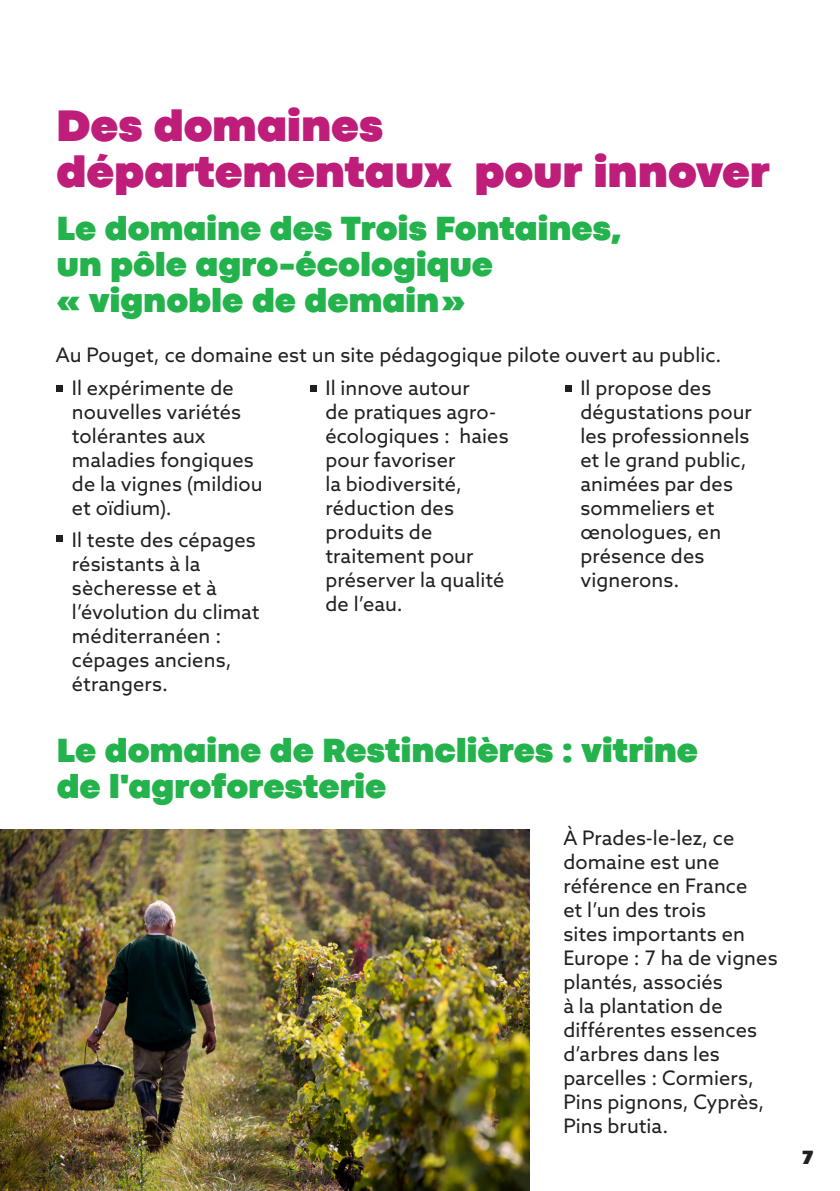
<style>
.page{position:relative;width:840px;height:1191px;background:#fff}
.page>*{position:absolute;margin:0;border:0;box-sizing:border-box;transform-origin:0 0}
.TITRE_2_SOMMAIRE{font:900 46px/46px "Codec Pro";color:#be1e79}
.TITRE_2_SOMMAIRE-2{font:900 35px "Codec Pro";letter-spacing:.005em;color:#23b24b}
.TITRE_2_SOMMAIRE-3{font:20px/24px "Azo Sans";letter-spacing:.005em;color:#231f20}
.t1{font:900 20px "Codec Pro";color:#231f20}
</style>
<div class="page">
<img style="left:1px;top:829px;width:528px;height:362px">
<div style="left:309px;top:385px;width:7px;height:7px;background:#231f20"></div>
<div style="left:564px;top:385px;width:7px;height:7px;background:#231f20"></div>
<div style="left:56px;top:385px;width:7px;height:7px;background:#231f20"></div>
<div style="left:56px;top:535px;width:7px;height:7px;background:#231f20"></div>
<p class="TITRE_2_SOMMAIRE" style="left:56px;top:102px;width:714px">Des domaines départementaux pour innover</p>
<p class="TITRE_2_SOMMAIRE-2" style="left:57px;top:207px;width:565px">Le domaine des Trois Fontaines,</p>
<p class="TITRE_2_SOMMAIRE-2" style="left:57px;top:243px;width:437px">un pôle agro-écologique</p>
<p class="TITRE_2_SOMMAIRE-2" style="left:57px;top:279px;width:409px">« vignoble de demain »</p>
<p class="TITRE_2_SOMMAIRE-3" style="left:56px;top:343px;width:666px">Au Pouget, ce domaine est un site pédagogique pilote ouvert au public.</p>
<p class="TITRE_2_SOMMAIRE-3" style="left:72px;top:376px;width:192px">Il expérimente de nouvelles variétés tolérantes aux maladies fongiques de la vignes (mildiou et oïdium).</p>
<p class="TITRE_2_SOMMAIRE-3" style="left:72px;top:528px;width:189px">Il teste des cépages résistants à la sècheresse et à l’évolution du climat méditerranéen : cépages anciens, étrangers.</p>
<p class="TITRE_2_SOMMAIRE-3" style="left:325px;top:376px;width:185px">Il innove autour<br>de pratiques agro&shy;écologiques : haies pour favoriser<br>la biodiversité, réduction des produits de traitement pour préserver la qualité de l’eau.</p>
<p class="TITRE_2_SOMMAIRE-3" style="left:580px;top:376px;width:173px">Il propose des dégustations pour les professionnels et le grand public, animées par des sommeliers et œnologues, en présence des vignerons.</p>
<p class="TITRE_2_SOMMAIRE-2" style="left:57px;top:729px;width:642px">Le domaine de Restinclières : vitrine</p>
<p class="TITRE_2_SOMMAIRE-2" style="left:57px;top:765px;width:331px">de l'agroforesterie</p>
<p class="TITRE_2_SOMMAIRE-3" style="left:563px;top:826px;width:216px">À Prades-le-lez, ce domaine est une référence en France<br>et l’un des trois<br>sites importants en<br>Europe : 7 ha de vignes plantés, associés<br>à la plantation de différentes essences d’arbres dans les parcelles : Cormiers,<br>Pins pignons, Cyprès,<br>Pins brutia.</p>
<p class="t1" style="left:802px;top:1145px;width:12px">7</p>
</div>
